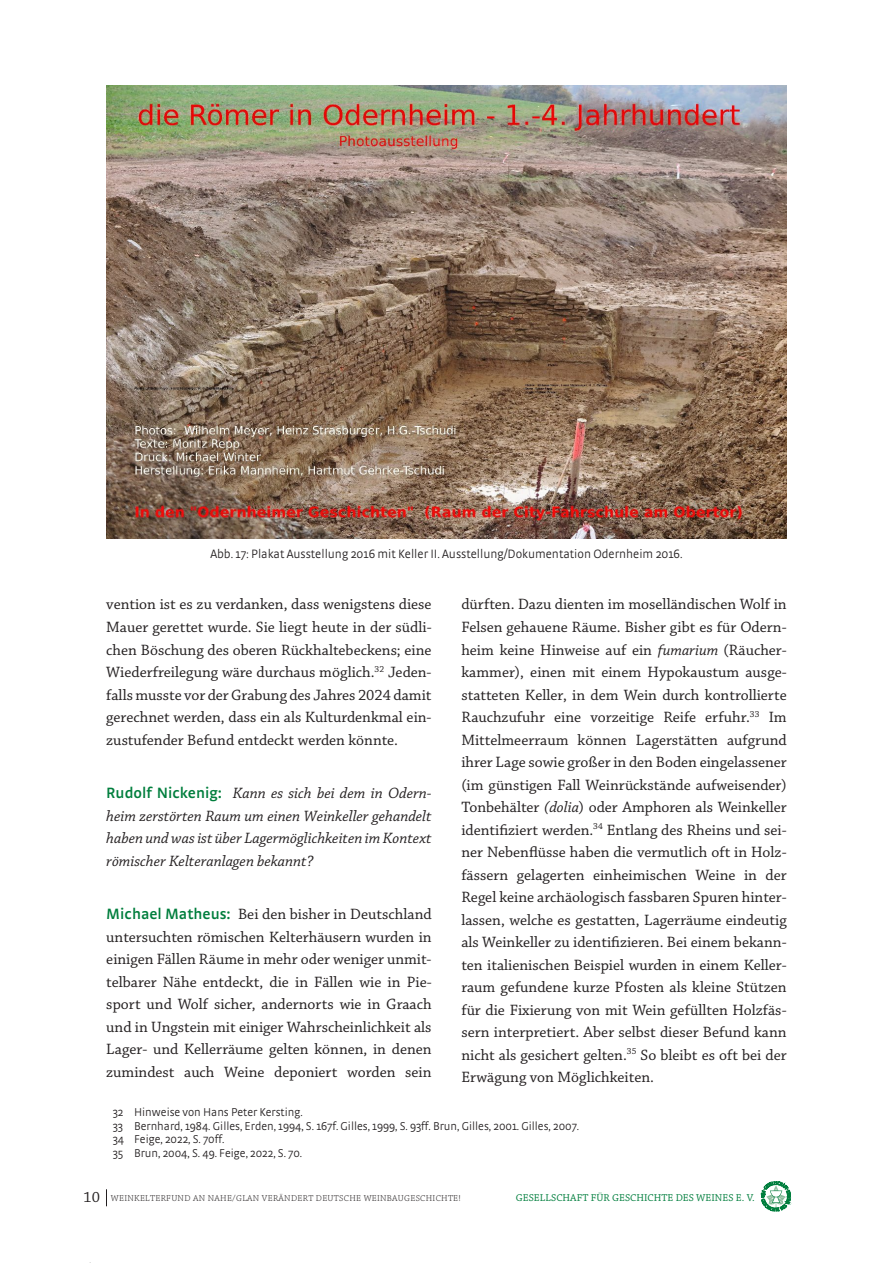
<style>
.page{position:relative;width:893px;height:1263px;background:#fff}
.page>*{position:absolute;margin:0;border:0;box-sizing:border-box;transform-origin:0 0}
.t1{font:15.75px/22.5px "Chaparral Pro";color:#231f20;text-align:justify}
.t2{font:italic 15.75px/22.5px "Chaparral Pro";color:#231f20;text-align:justify}
.t3{font:300 12.75px "Strada OT";color:#231f20}
.t4{font:300 12px/13.5px "Strada OT";color:#231f20}
.t5{font:10.5px "Chaparral Pro";letter-spacing:.005em;color:#007e3d}
.t6{font:300 9px "Chaparral Pro";letter-spacing:.035em;color:#231f20}
.s1{font-style:italic}
.s2{font-family:"Strada OT";font-weight:600;font-style:normal;color:#007e3d}
.s3{font-family:"Strada OT";font-weight:600;color:#007e3d}
.s4{font-weight:400;font-size:15.75px}
</style>
<div class="page">
<svg style="left:761px;top:1181px;width:30px;height:30px"></svg>
<svg style="left:106px;top:1189px;width:1px;height:17px"></svg>
<img style="left:106px;top:85px;width:681px;height:454px">
<p class="t3" style="left:210px;top:546px;width:474px">Abb. 17: Plakat Ausstellung 2016 mit Keller II. Ausstellung/Dokumentation Odernheim 2016.</p>
<p class="t1" style="left:106px;top:594px;width:327px">vention ist es zu verdanken, dass wenigstens diese Mauer gerettet wurde. Sie liegt heute in der südli&shy;chen Böschung des oberen Rückhaltebeckens; eine Wiederfreilegung wäre durchaus möglich.<sup>32</sup> Jeden&shy;falls musste vor der Grabung des Jahres 2024 damit gerechnet werden, dass ein als Kulturdenkmal ein&shy;zustufender Befund entdeckt werden könnte.</p>
<p class="t1" style="left:461px;top:594px;width:327px">dürften. Dazu dienten im moselländischen Wolf in Felsen gehauene Räume. Bisher gibt es für Odern&shy;heim keine Hinweise auf ein <span class="s1">fumarium</span> (Räucher&shy;kammer), einen mit einem Hypokaustum ausge&shy;statteten Keller, in dem Wein durch kontrollierte Rauchzufuhr eine vorzeitige Reife erfuhr.<sup>33</sup> Im Mittelmeerraum können Lagerstätten aufgrund ihrer Lage sowie großer in den Boden eingelassener (im günstigen Fall Weinrückstände aufweisender)<br>Tonbehälter <span class="s1">(dolia</span>) oder Amphoren als Weinkeller identifiziert werden.<sup>34</sup> Entlang des Rheins und sei&shy;ner Nebenflüsse haben die vermutlich oft in Holz&shy;fässern gelagerten einheimischen Weine in der Regel keine archäologisch fassbaren Spuren hinter&shy;lassen, welche es gestatten, Lagerräume eindeutig als Weinkeller zu identifizieren. Bei einem bekann&shy;ten italienischen Beispiel wurden in einem Keller&shy;raum gefundene kurze Pfosten als kleine Stützen für die Fixierung von mit Wein gefüllten Holzfäs&shy;sern interpretiert. Aber selbst dieser Befund kann nicht als gesichert gelten.<sup>35</sup> So bleibt es oft bei der Erwägung von Möglichkeiten.</p>
<p class="t2" style="left:106px;top:782px;width:327px"><span class="s2">Rudolf Nickenig:</span> Kann es sich bei dem in Odern&shy;heim zerstörten Raum um einen Weinkeller gehandelt haben und was ist über Lagermöglichkeiten im Kontext römischer Kelteranlagen bekannt?</p>
<p class="t1" style="left:106px;top:903px;width:327px"><span class="s3">Michael Matheus:</span> Bei den bisher in Deutschland untersuchten römischen Kelterhäusern wurden in einigen Fällen Räume in mehr oder weniger unmit&shy;telbarer Nähe entdeckt, die in Fällen wie in Pie&shy;sport und Wolf sicher, andernorts wie in Graach und in Ungstein mit einiger Wahrscheinlichkeit als Lager- und Kellerräume gelten können, in denen zumindest auch Weine deponiert worden sein</p>
<p class="t4" style="left:113px;top:1105px;width:468px">32 Hinweise von Hans Peter Kersting.<br>33 Bernhard, 1984. Gilles, Erden, 1994, S. 167f. Gilles, 1999, S. 93ff. Brun, Gilles, 2001. Gilles, 2007.<br>34 Feige, 2022, S. 70ff.<br>35 Brun, 2004, S. 49. Feige, 2022, S. 70.</p>
<p class="t6" style="left:83px;top:1193px;width:379px"><span class="s4">10</span> WEINKELTERFUND AN NAHE/GLAN VERÄNDERT DEUTSCHE WEINBAUGESCHICHTE!</p>
<p class="t5" style="left:516px;top:1192px;width:240px">GESELLSCHAFT FÜR GESCHICHTE DES WEINES E. V.</p>
</div>
